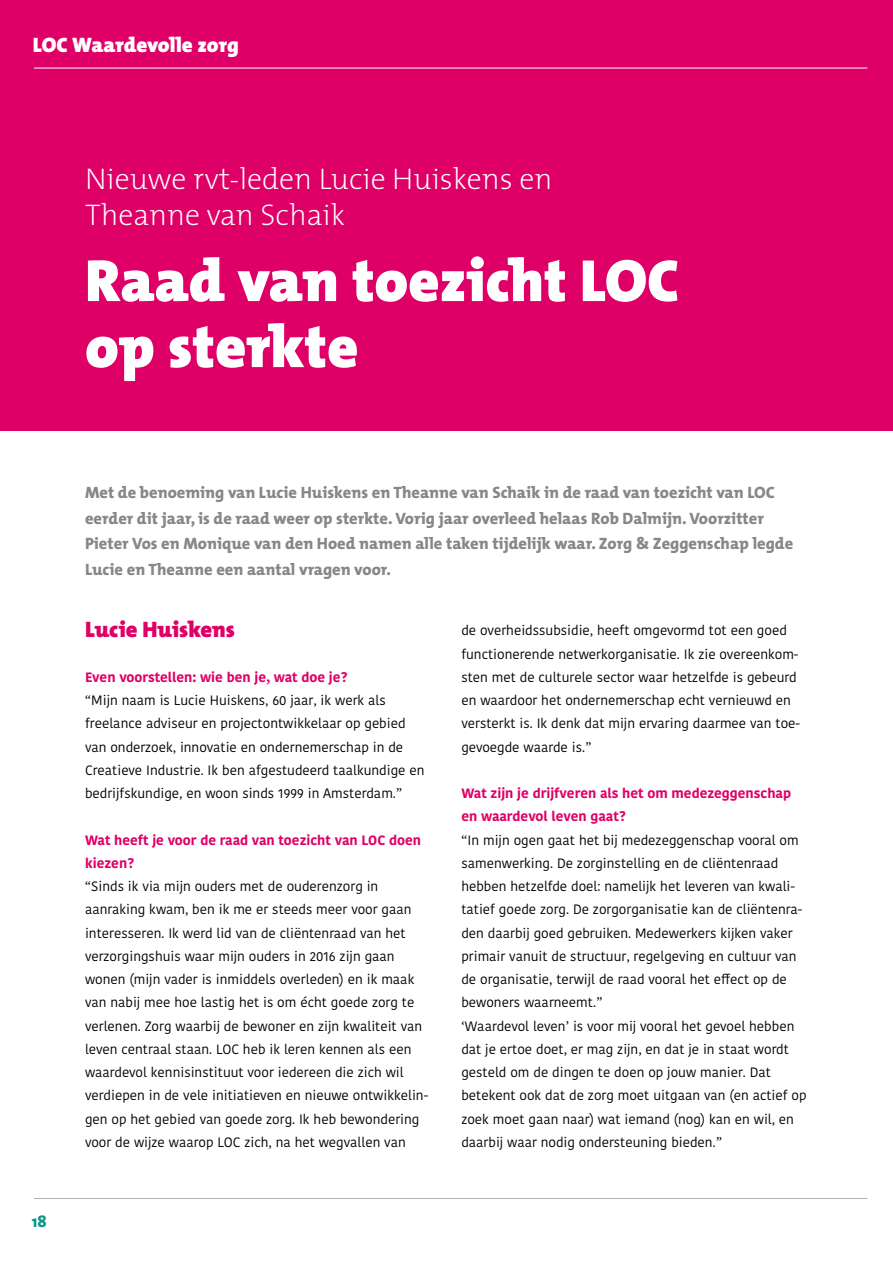
<style>
.page{position:relative;width:893px;height:1263px;background:#fff}
.page>*{position:absolute;margin:0;border:0;box-sizing:border-box;transform-origin:0 0}
.t1{font:800 60px/66px "T Mix";color:#fff}
.t2{font:200 30px/36px "T Mix";color:#fff}
.t3{font:800 22.5px "T Mix";color:#df0067}
.t4{font:800 21px "T Mix";color:#fff}
.t5{font:800 16.5px/25.5px "T Mix";color:#878787}
.t6{font:800 16.5px "T Mix";color:#0b978b}
.t7{font:13.5px/23.2px "Kohinoor Bangla";color:#000}
.t8{font:700 13.5px/23.2px "Kohinoor Bangla";color:#df0067}
</style>
<div class="page">
<div style="left:0;top:0;width:893px;height:431px;background:#df0067"></div>
<hr style="left:34px;top:68px;width:833px;height:1px;background:#fff">
<hr style="left:34px;top:1198px;width:833px;height:1px;background:#b3b2b2">
<h3 class="t4" style="left:33px;top:27px;width:207px">LOC Waardevolle zorg</h3>
<h2 class="t2" style="left:85px;top:160px;width:469px">Nieuwe rvt-leden Lucie Huiskens en<br>Theanne van Schaik</h2>
<h1 class="t1" style="left:85px;top:247px;width:596px">Raad van toezicht LOC op sterkte</h1>
<p class="t5" style="left:85px;top:479px;width:710px">Met de benoeming van Lucie Huiskens en Theanne van Schaik in de raad van toezicht van LOC eerder dit jaar, is de raad weer op sterkte. Vorig jaar overleed helaas Rob Dalmijn. Voorzitter Pieter Vos en Monique van den Hoed namen alle taken tijdelijk waar. Zorg &amp; Zeggenschap legde Lucie en Theanne een aantal vragen voor.</p>
<p class="t6" style="left:32px;top:1208px;width:16px">18</p>
<h3 class="t3" style="left:85px;top:611px;width:151px">Lucie Huiskens</h3>
<p class="t8" style="left:85px;top:665px;width:264px">Even voorstellen: wie ben je, wat doe je?</p>
<p class="t7" style="left:85px;top:688px;width:341px">“Mijn naam is Lucie Huiskens, 60 jaar, ik werk als freelance adviseur en projectontwikkelaar op gebied van onderzoek, innovatie en ondernemerschap in de Creatieve Industrie. Ik ben afgestudeerd taalkundige en bedrijfskundige, en woon sinds 1999 in Amsterdam.”</p>
<p class="t8" style="left:85px;top:827px;width:338px">Wat heeft je voor de raad van toezicht van LOC doen kiezen?</p>
<p class="t7" style="left:85px;top:874px;width:345px">“Sinds ik via mijn ouders met de ouderenzorg in aanraking kwam, ben ik me er steeds meer voor gaan interesseren. Ik werd lid van de cliëntenraad van het verzorgingshuis waar mijn ouders in 2016 zijn gaan wonen (mijn vader is inmiddels overleden) en ik maak van nabij mee hoe lastig het is om écht goede zorg te verlenen. Zorg waarbij de bewoner en zijn kwaliteit van leven centraal staan. LOC heb ik leren kennen als een waardevol kennisinstituut voor iedereen die zich wil verdiepen in de vele initiatieven en nieuwe ontwikkelin&shy;gen op het gebied van goede zorg. Ik heb bewondering voor de wijze waarop LOC zich, na het wegvallen van</p>
<p class="t7" style="left:461px;top:619px;width:340px">de overheidssubsidie, heeft omgevormd tot een goed functionerende netwerkorganisatie. Ik zie overeenkom&shy;sten met de culturele sector waar hetzelfde is gebeurd en waardoor het ondernemerschap echt vernieuwd en versterkt is. Ik denk dat mijn ervaring daarmee van toe&shy;gevoegde waarde is.”</p>
<p class="t8" style="left:461px;top:781px;width:331px">Wat zijn je drijfveren als het om medezeggenschap en waardevol leven gaat?</p>
<p class="t7" style="left:461px;top:828px;width:347px">“In mijn ogen gaat het bij medezeggenschap vooral om samenwerking. De zorginstelling en de cliëntenraad hebben hetzelfde doel: namelijk het leveren van kwali&shy;tatief goede zorg. De zorgorganisatie kan de cliëntenra&shy;den daarbij goed gebruiken. Medewerkers kijken vaker primair vanuit de structuur, regelgeving en cultuur van de organisatie, terwijl de raad vooral het effect op de bewoners waarneemt.”<br>‘Waardevol leven’ is voor mij vooral het gevoel hebben dat je ertoe doet, er mag zijn, en dat je in staat wordt gesteld om de dingen te doen op jouw manier. Dat betekent ook dat de zorg moet uitgaan van (en actief op zoek moet gaan naar) wat iemand (nog) kan en wil, en daarbij waar nodig ondersteuning bieden.”</p>
</div>
